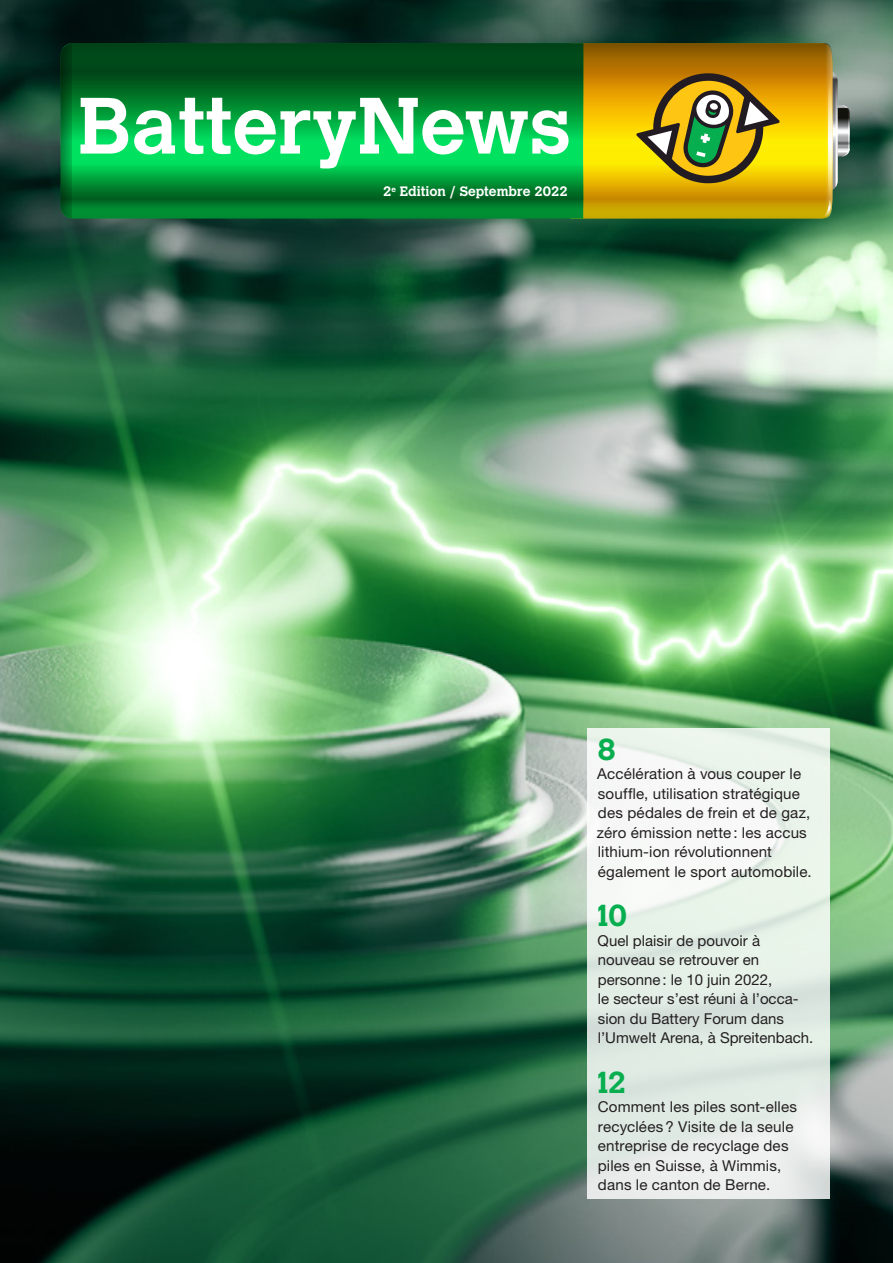
<style>
.page{position:relative;width:893px;height:1263px;background:#fff}
.page>*{position:absolute;margin:0;border:0;box-sizing:border-box;transform-origin:0 0}
.t1{font:700 79.05px "Calvert MT Std";color:#fff}
.t2{font:700 30px "Calvert MT Std";color:#07ae4f}
.t3{font:15px/19.5px "Helvetica Neue LT Std";letter-spacing:.01em;color:#231f20}
.t4{font:700 13.5px "Calvert MT Std";color:#fff}
</style>
<div class="page">
<img style="left:0;top:0;width:893px;height:1263px">
<svg style="left:72px;top:43px;width:732px;height:175px;background:#2b912a"></svg>
<svg style="left:61px;top:43px;width:11px;height:175px;background:#006627"></svg>
<svg style="left:804px;top:43px;width:46px;height:175px;background:#b7a43c"></svg>
<svg style="left:636px;top:73px;width:144px;height:110px;background:#ab9525"></svg>
<svg style="left:587px;top:728px;width:242px;height:471px;fill:#e8f0e9"></svg>
<p class="t1" style="left:78px;top:76px;width:494px">BatteryNews</p>
<p class="t4" style="left:383px;top:183px;width:186px">2<sup>e</sup> Edition / Septembre 2022</p>
<p class="t2" style="left:597px;top:730px;width:20px">8</p>
<p class="t3" style="left:597px;top:764px;width:216px">Accélération à vous couper le souffle, utilisation stratégique des pédales de frein et de gaz, zéro émission nette : les accus lithium-ion révolutionnent également le sport automobile.</p>
<p class="t2" style="left:593px;top:896px;width:35px">10</p>
<p class="t3" style="left:598px;top:930px;width:217px">Quel plaisir de pouvoir à nouveau se retrouver en personne: le 10 juin 2022,<br>le secteur s’est réuni à l’occa&shy;sion du Battery Forum dans l’Umwelt Arena, à Spreitenbach.</p>
<p class="t2" style="left:593px;top:1063px;width:35px">12</p>
<p class="t3" style="left:598px;top:1097px;width:201px">Comment les piles sont-elles recyclées? Visite de la seule entreprise de recyclage des piles en Suisse, à Wimmis, dans le canton de Berne.</p>
</div>
